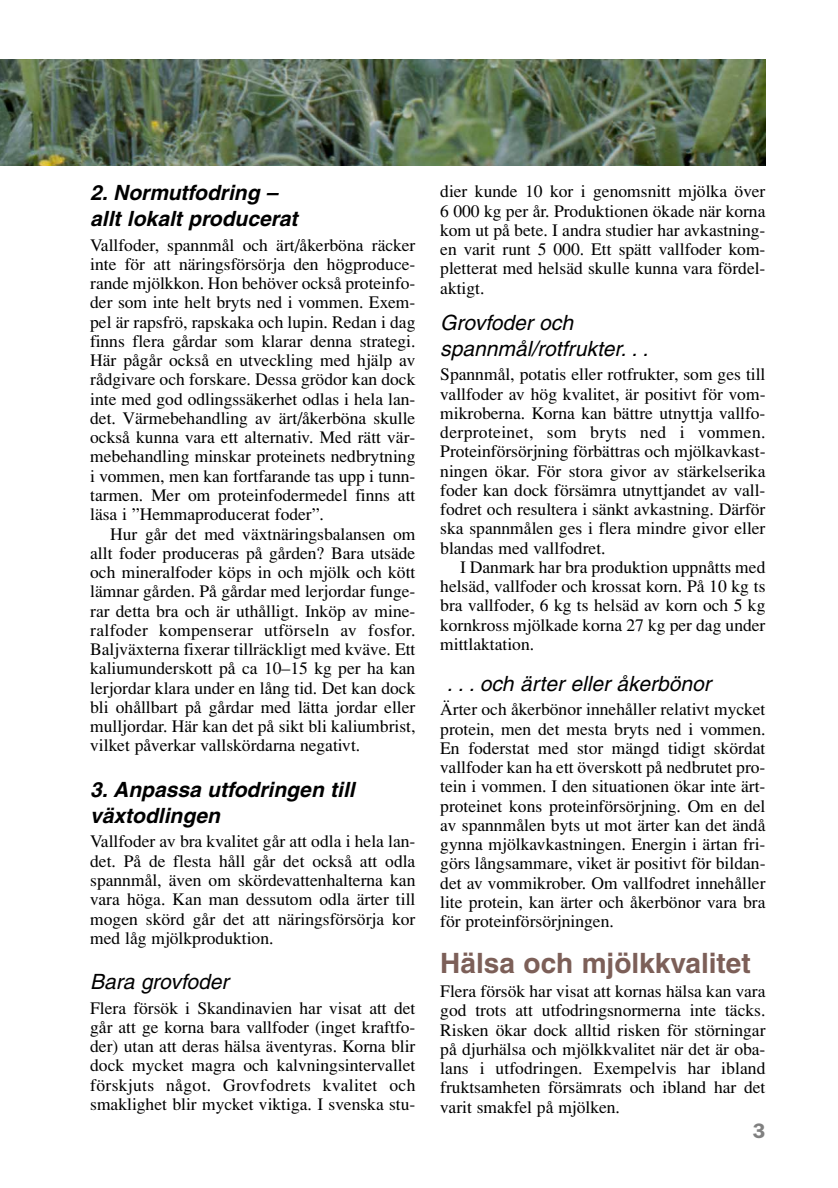
<style>
.page{position:relative;width:838px;height:1188px;background:#fff}
.page>*{position:absolute;margin:0;border:0;box-sizing:border-box;transform-origin:0 0}
.t1{font:700 28px "Helvetica";color:#7c5f58}
.t2{font:italic 700 21px/26.2px "Helvetica";color:#000}
.t3{font:italic 21px/26.2px "Helvetica";color:#000}
.t4{font:600 21px "Franklin Gothic";color:#808080}
.t5{font:17.5px/19.2px "Times";color:#000;text-align:justify}
</style>
<div class="page">
<img style="left:0;top:59px;width:766px;height:107px">
<p class="t2" style="left:90px;top:181px;width:213px">2. Normutfodring – allt lokalt producerat</p>
<p class="t5" style="left:90px;top:237px;width:326px">Vallfoder, spannmål och ärt/åkerböna räcker inte för att näringsförsörja den högproduce&shy;rande mjölkkon. Hon behöver också proteinfo&shy;der som inte helt bryts ned i vommen. Exem&shy;pel är rapsfrö, rapskaka och lupin. Redan i dag finns flera gårdar som klarar denna strategi.<br>Här pågår också en utveckling med hjälp av rådgivare och forskare. Dessa grödor kan dock inte med god odlingssäkerhet odlas i hela lan&shy;det. Värmebehandling av ärt/åkerböna skulle också kunna vara ett alternativ. Med rätt vär&shy;mebehandling minskar proteinets nedbrytning i vommen, men kan fortfarande tas upp i tunn&shy;tarmen. Mer om proteinfodermedel finns att läsa i ”Hemmaproducerat foder”.</p>
<p class="t5" style="left:90px;top:525px;width:326px;text-indent:20px">Hur går det med växtnäringsbalansen om allt foder produceras på gården? Bara utsäde och mineralfoder köps in och mjölk och kött lämnar gården. På gårdar med lerjordar funge&shy;rar detta bra och är uthålligt. Inköp av mine&shy;ralfoder kompenserar utförseln av fosfor.<br>Baljväxterna fixerar tillräckligt med kväve. Ett kaliumunderskott på ca 10–15 kg per ha kan lerjordar klara under en lång tid. Det kan dock bli ohållbart på gårdar med lätta jordar eller mulljordar. Här kan det på sikt bli kaliumbrist, vilket påverkar vallskördarna negativt.</p>
<p class="t2" style="left:90px;top:778px;width:270px">3. Anpassa utfodringen till växtodlingen</p>
<p class="t5" style="left:90px;top:833px;width:326px">Vallfoder av bra kvalitet går att odla i hela lan&shy;det. På de flesta håll går det också att odla spannmål, även om skördevattenhalterna kan vara höga. Kan man dessutom odla ärter till mogen skörd går det att näringsförsörja kor med låg mjölkproduktion.</p>
<p class="t3" style="left:90px;top:970px;width:144px">Bara grovfoder</p>
<p class="t5" style="left:90px;top:999px;width:326px">Flera försök i Skandinavien har visat att det går att ge korna bara vallfoder (inget kraftfo&shy;der) utan att deras hälsa äventyras. Korna blir dock mycket magra och kalvningsintervallet förskjuts något. Grovfodrets kvalitet och smaklighet blir mycket viktiga. I svenska stu-</p>
<p class="t5" style="left:440px;top:183px;width:326px">dier kunde 10 kor i genomsnitt mjölka över 6 000 kg per år. Produktionen ökade när korna kom ut på bete. I andra studier har avkastning&shy;en varit runt 5 000. Ett spätt vallfoder kom&shy;pletterat med helsäd skulle kunna vara fördel&shy;aktigt.</p>
<p class="t3" style="left:440px;top:311px;width:214px">Grovfoder och spannmål/rotfrukter. . .</p>
<p class="t5" style="left:440px;top:366px;width:326px">Spannmål, potatis eller rotfrukter, som ges till vallfoder av hög kvalitet, är positivt för vom&shy;mikroberna. Korna kan bättre utnyttja vallfo&shy;derproteinet, som bryts ned i vommen.<br>Proteinförsörjning förbättras och mjölkavkast&shy;ningen ökar. För stora givor av stärkelserika foder kan dock försämra utnyttjandet av vall&shy;fodret och resultera i sänkt avkastning. Därför ska spannmålen ges i flera mindre givor eller blandas med vallfodret.</p>
<p class="t5" style="left:440px;top:559px;width:326px;text-indent:20px">I Danmark har bra produktion uppnåtts med helsäd, vallfoder och krossat korn. På 10 kg ts bra vallfoder, 6 kg ts helsäd av korn och 5 kg kornkross mjölkade korna 27 kg per dag under mittlaktation.</p>
<p class="t3" style="left:446px;top:672px;width:269px">. . . och ärter eller åkerbönor</p>
<p class="t5" style="left:440px;top:701px;width:326px">Ärter och åkerbönor innehåller relativt mycket protein, men det mesta bryts ned i vommen.<br>En foderstat med stor mängd tidigt skördat vallfoder kan ha ett överskott på nedbrutet pro&shy;tein i vommen. I den situationen ökar inte ärt&shy;proteinet kons proteinförsörjning. Om en del av spannmålen byts ut mot ärter kan det ändå gynna mjölkavkastningen. Energin i ärtan fri&shy;görs långsammare, viket är positivt för bildan&shy;det av vommikrober. Om vallfodret innehåller lite protein, kan ärter och åkerbönor vara bra för proteinförsörjningen.</p>
<h1 class="t1" style="left:440px;top:952px;width:312px">Hälsa och mjölkkvalitet</h1>
<p class="t5" style="left:440px;top:982px;width:326px">Flera försök har visat att kornas hälsa kan vara god trots att utfodringsnormerna inte täcks.<br>Risken ökar dock alltid risken för störningar på djurhälsa och mjölkkvalitet när det är oba&shy;lans i utfodringen. Exempelvis har ibland fruktsamheten försämrats och ibland har det varit smakfel på mjölken.</p>
<p class="t4" style="left:752px;top:1123px;width:14px">3</p>
</div>
